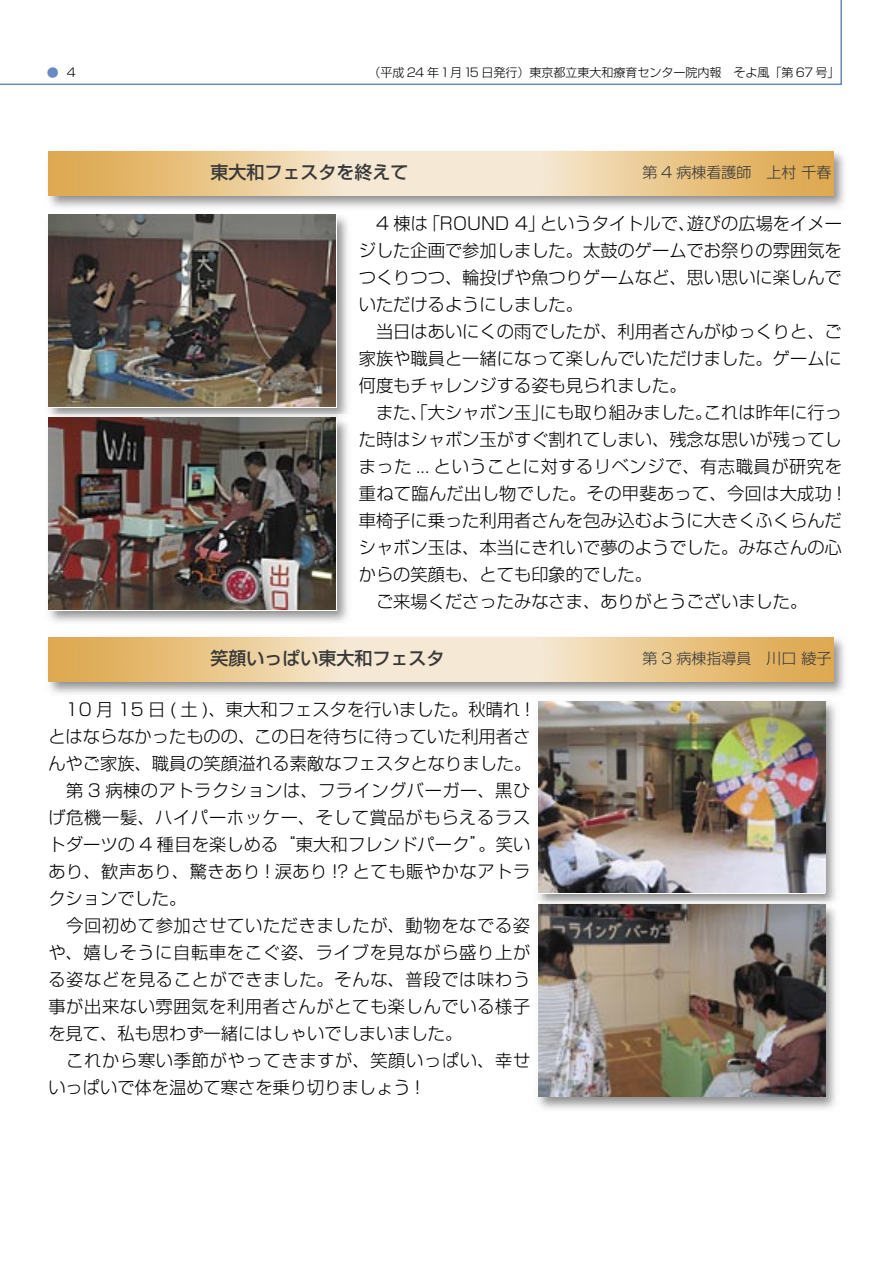
<style>
.page{position:relative;width:893px;height:1263px;background:#fff}
.page>*{position:absolute;margin:0;border:0;box-sizing:border-box;transform-origin:0 0}
.t1{font:500 18px "Shin Go";color:#393939}
.t2{font:300 17.25px/27px "Shin Go";color:#000}
.t3{font:300 17.25px/27px "Shin Go";letter-spacing:.03em;color:#000}
.t4{font:300 15px "Shin Go";color:#393939}
.t5{font:300 12px "Shin Go";color:#000}
.t6{font:300 12px "Shin Go";color:#678bc3}
.s1{color:#000}
</style>
<div class="page">
<img style="left:48px;top:214px;width:300px;height:200px">
<img style="left:48px;top:421px;width:300px;height:201px">
<img style="left:48px;top:414px;width:295px;height:7px">
<img style="left:48px;top:418px;width:287px;height:191px">
<img style="left:48px;top:215px;width:287px;height:191px">
<img style="left:537px;top:701px;width:299px;height:200px">
<img style="left:537px;top:907px;width:299px;height:202px">
<img style="left:538px;top:901px;width:294px;height:6px">
<img style="left:539px;top:905px;width:287px;height:191px">
<img style="left:539px;top:701px;width:287px;height:191px">
<svg style="left:0;top:0;width:842px;height:85px"></svg>
<img style="left:49px;top:151px;width:796px;height:57px">
<svg style="left:48px;top:151px;width:785px;height:45px;background:#ebcd9a"></svg>
<img style="left:48px;top:637px;width:797px;height:57px">
<svg style="left:48px;top:637px;width:785px;height:44px;background:#ebcd9a"></svg>
<p class="t6" style="left:47px;top:65px;width:31px">● <span class="s1">4</span></p>
<p class="t5" style="left:368px;top:65px;width:473px">（平成 24 年1月15 日発行）東京都立東大和療育センター院内報　そよ風「第 67 号」</p>
<p class="t1" style="left:210px;top:161px;width:199px">東大和フェスタを終えて</p>
<p class="t4" style="left:642px;top:163px;width:190px">第 4 病棟看護師　上村 千春</p>
<p class="t2" style="left:359px;top:209px;width:485px">　4 棟は「ROUND 4」というタイトルで、遊びの広場をイメージした企画で参加しました。太鼓のゲームでお祭りの雰囲気をつくりつつ、輪投げや魚つりゲームなど、思い思いに楽しんでいただけるようにしました。<br>　当日はあいにくの雨でしたが、利用者さんがゆっくりと、ご家族や職員と一緒になって楽しんでいただけました。ゲームに何度もチャレンジする姿も見られました。<br>　また、「大シャボン玉」にも取り組みました。これは昨年に行った時はシャボン玉がすぐ割れてしまい、残念な思いが残ってしまった ... ということに対するリベンジで、有志職員が研究を重ねて臨んだ出し物でした。その甲斐あって、今回は大成功 !車椅子に乗った利用者さんを包み込むように大きくふくらんだシャボン玉は、本当にきれいで夢のようでした。みなさんの心からの笑顔も、とても印象的でした。<br>　ご来場くださったみなさま、ありがとうございました。</p>
<p class="t1" style="left:210px;top:647px;width:235px">笑顔いっぱい東大和フェスタ</p>
<p class="t4" style="left:642px;top:649px;width:190px">第 3 病棟指導員　川口 綾子</p>
<p class="t3" style="left:48px;top:695px;width:484px">　10 月 15 日 ( 土 )、東大和フェスタを行いました。秋晴れ !とはならなかったものの、この日を待ちに待っていた利用者さんやご家族、職員の笑顔溢れる素敵なフェスタとなりました。　第 3 病棟のアトラクションは、フライングバーガー、黒ひげ危機一髪、ハイパーホッケー、そして賞品がもらえるラストダーツの 4 種目を楽しめる“東大和フレンドパーク”。笑いあり、歓声あり、驚きあり ! 涙あり !? とても賑やかなアトラクションでした。<br>　今回初めて参加させていただきましたが、動物をなでる姿や、嬉しそうに自転車をこぐ姿、ライブを見ながら盛り上がる姿などを見ることができました。そんな、普段では味わう事が出来ない雰囲気を利用者さんがとても楽しんでいる様子を見て、私も思わず一緒にはしゃいでしまいました。<br>　これから寒い季節がやってきますが、笑顔いっぱい、幸せいっぱいで体を温めて寒さを乗り切りましょう !</p>
</div>
